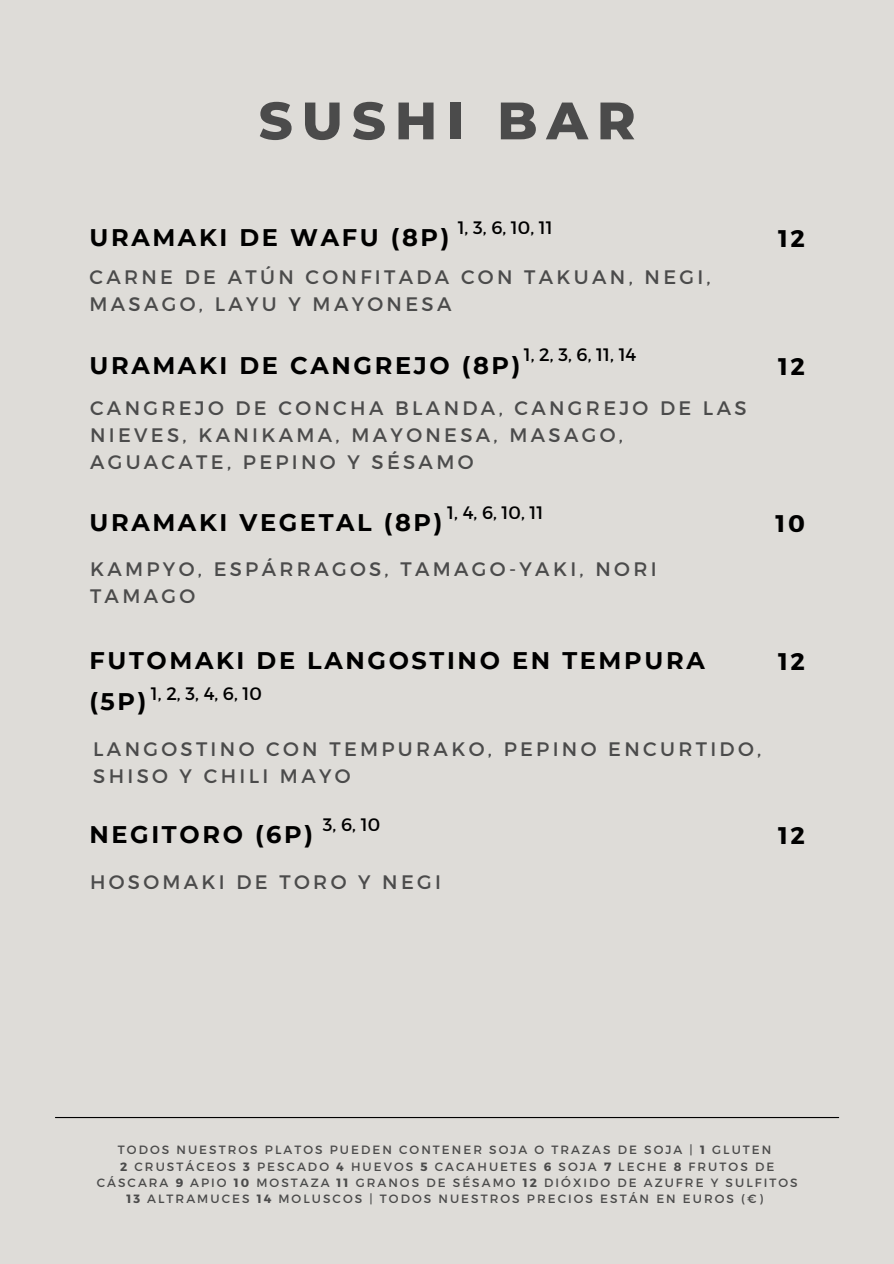
<style>
.page{position:relative;width:894px;height:1264px;background:#fff}
.page>*{position:absolute;margin:0;border:0;box-sizing:border-box;transform-origin:0 0}
.t1{font:800 52.5px "Montserrat";letter-spacing:.17em;color:#4b4b4b}
.t2{font:700 24px/41.7px "Montserrat";letter-spacing:.11em;color:#000}
.t3{font:19.5px/27px "Montserrat";letter-spacing:.17em;color:#4b4b4b}
.t4{font:18px "Montserrat";color:#000}
.t5{font:12px/16px "Montserrat";letter-spacing:.17em;color:#4b4b4b;text-align:center}
.s1{font-weight:700}
</style>
<div class="page">
<div style="left:0;top:0;width:893px;height:1263px;background:#dedcd8"></div>
<hr style="left:55px;top:1116px;width:783px;height:2px;background:#000">
<p class="t1" style="left:258px;top:88px;width:378px">SUSHI BAR</p>
<p class="t4" style="left:457px;top:215px;width:97px">1, 3, 6, 10, 11</p>
<p class="t2" style="left:89px;top:216px;width:361px">URAMAKI DE WAFU (8P)</p>
<p class="t3" style="left:89px;top:262px;width:622px">CARNE DE ATÚN CONFITADA CON TAKUAN, NEGI,<br>MASAGO, LAYU Y MAYONESA</p>
<p class="t4" style="left:523px;top:343px;width:114px">1, 2, 3, 6, 11, 14</p>
<p class="t2" style="left:89px;top:344px;width:432px">URAMAKI DE CANGREJO (8P)</p>
<p class="t3" style="left:90px;top:393px;width:658px">CANGREJO DE CONCHA BLANDA, CANGREJO DE LAS<br>NIEVES, KANIKAMA, MAYONESA, MASAGO,<br>AGUACATE, PEPINO Y SÉSAMO</p>
<p class="t4" style="left:447px;top:501px;width:98px">1, 4, 6, 10, 11</p>
<p class="t2" style="left:89px;top:501px;width:354px">URAMAKI VEGETAL (8P)</p>
<p class="t3" style="left:90px;top:555px;width:568px">KAMPYO, ESPÁRRAGOS, TAMAGO-YAKI, NORI<br>TAMAGO</p>
<p class="t2" style="left:777px;top:216px;width:28px">12</p>
<p class="t2" style="left:777px;top:344px;width:28px">12</p>
<p class="t2" style="left:775px;top:501px;width:31px">10</p>
<p class="t2" style="left:89px;top:639px;width:616px">FUTOMAKI DE LANGOSTINO EN TEMPURA (5P)</p>
<p class="t3" style="left:93px;top:734px;width:669px">LANGOSTINO CON TEMPURAKO, PEPINO ENCURTIDO,<br>SHISO Y CHILI MAYO</p>
<p class="t4" style="left:151px;top:681px;width:113px">1, 2, 3, 4, 6, 10</p>
<p class="t4" style="left:323px;top:812px;width:59px">3, 6, 10</p>
<p class="t2" style="left:89px;top:813px;width:225px">NEGITORO (6P)</p>
<p class="t3" style="left:90px;top:867px;width:352px">HOSOMAKI DE TORO Y NEGI</p>
<p class="t2" style="left:777px;top:639px;width:28px">12</p>
<p class="t2" style="left:777px;top:813px;width:28px">12</p>
<p class="t5" style="left:118px;top:1141px;width:654px">TODOS NUESTROS PLATOS PUEDEN CONTENER SOJA O TRAZAS DE SOJA | <span class="s1">1</span> GLUTEN</p>
<p class="t5" style="left:97px;top:1157px;width:702px"><span class="s1">2</span> CRUSTÁCEOS <span class="s1">3</span> PESCADO <span class="s1">4</span> HUEVOS <span class="s1">5</span> CACAHUETES <span class="s1">6</span> SOJA <span class="s1">7</span> LECHE <span class="s1">8</span> FRUTOS DE<br>CÁSCARA <span class="s1">9</span> APIO <span class="s1">10</span> MOSTAZA <span class="s1">11</span> GRANOS DE SÉSAMO <span class="s1">12</span> DIÓXIDO DE AZUFRE Y SULFITOS<br><span class="s1">13</span> ALTRAMUCES <span class="s1">14</span> MOLUSCOS | TODOS NUESTROS PRECIOS ESTÁN EN EUROS (€)</p>
</div>
